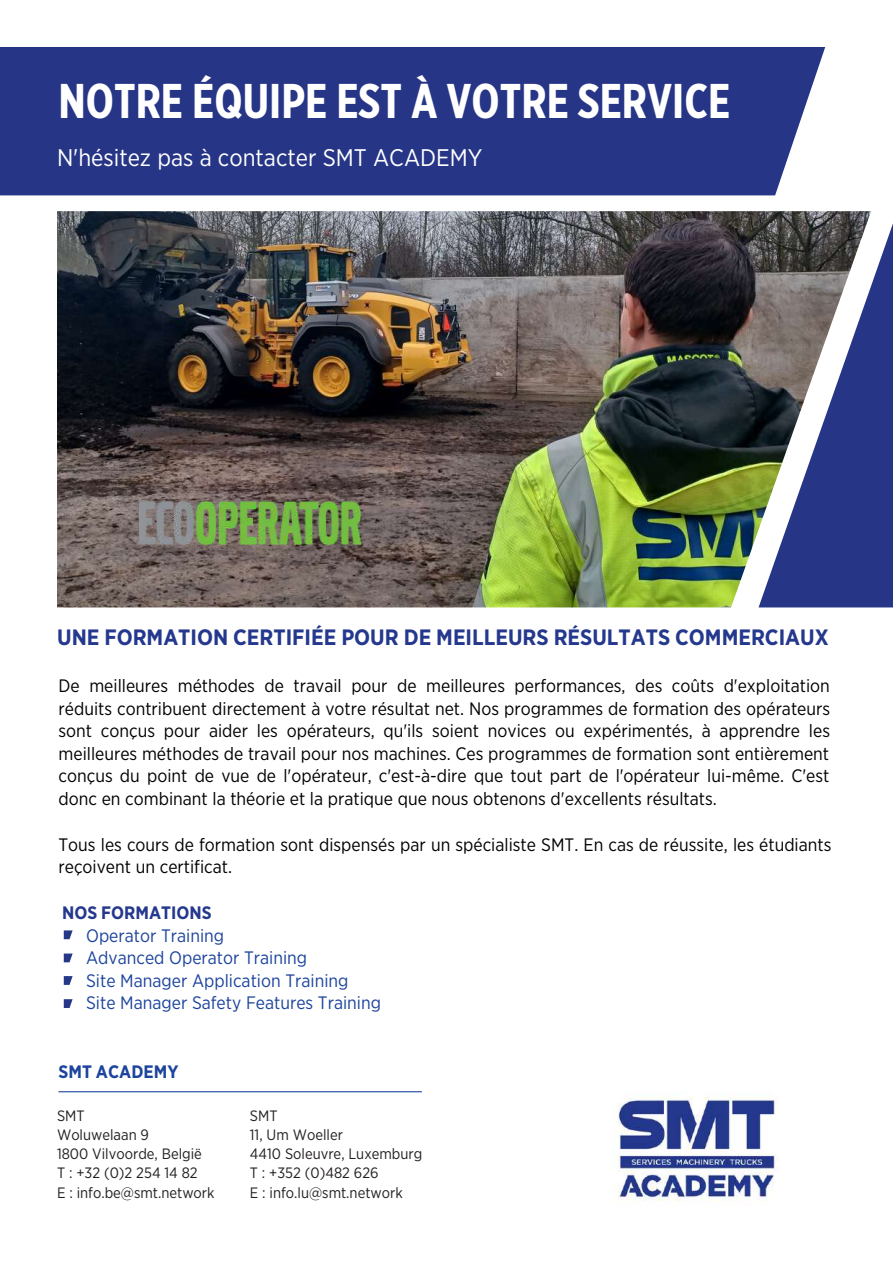
<style>
.page{position:relative;width:893px;height:1264px;background:#fff}
.page>*{position:absolute;margin:0;border:0;box-sizing:border-box;transform-origin:0 0}
.t1{font:700 48.75px "Gotham X Narrow";color:#fff}
.t2{font:24px "Gotham Narrow";color:#fff}
.t3{font:700 22.2px "Gotham Narrow";color:#24388d}
.t4{font:18px/22.5px "Gotham Narrow";color:#000;text-align:justify}
.t5{font:18px/22.5px "Gotham Narrow";color:#1d449c}
.t6{font:700 18px "Gotham Narrow";color:#24388d}
.t7{font:700 18px "Gotham Narrow";color:#1d449c}
.t8{font:15px/19px "Gotham Narrow";color:#231f20}
</style>
<div class="page">
<img style="left:57px;top:211px;width:701px;height:396px">
<div style="left:0;top:47px;width:758px;height:148px;background:#263586"></div>
<img style="left:139px;top:502px;width:222px;height:42px">
<hr style="left:58px;top:1091px;width:364px;height:1px;background:#1d449c">
<svg style="left:758px;top:47px;width:134px;height:560px"></svg>
<img style="left:612px;top:1096px;width:164px;height:105px">
<svg style="left:64px;top:930px;width:9px;height:9px"></svg>
<svg style="left:64px;top:953px;width:9px;height:9px"></svg>
<svg style="left:64px;top:976px;width:9px;height:8px"></svg>
<svg style="left:64px;top:999px;width:9px;height:9px"></svg>
<h1 class="t1" style="left:58px;top:79px;width:673px">NOTRE ÉQUIPE EST À VOTRE SERVICE</h1>
<h2 class="t2" style="left:57px;top:147px;width:427px">N'hésitez pas à contacter SMT ACADEMY</h2>
<p class="t3" style="left:57px;top:627px;width:773px">UNE FORMATION CERTIFIÉE POUR DE MEILLEURS RÉSULTATS COMMERCIAUX</p>
<p class="t4" style="left:58px;top:675px;width:773px">De meilleures méthodes de travail pour de meilleures performances, des coûts d'exploitation réduits contribuent directement à votre résultat net. Nos programmes de formation des opérateurs sont conçus pour aider les opérateurs, qu'ils soient novices ou expérimentés, à apprendre les meilleures méthodes de travail pour nos machines. Ces programmes de formation sont entièrement conçus du point de vue de l'opérateur, c'est-à-dire que tout part de l'opérateur lui-même. C'est donc en combinant la théorie et la pratique que nous obtenons d'excellents résultats.</p>
<p class="t4" style="left:58px;top:834px;width:774px">Tous les cours de formation sont dispensés par un spécialiste SMT. En cas de réussite, les étudiants reçoivent un certificat.</p>
<p class="t6" style="left:62px;top:904px;width:151px">NOS FORMATIONS</p>
<p class="t5" style="left:86px;top:924px;width:296px">Operator Training<br>Advanced Operator Training<br>Site Manager Application Training<br>Site Manager Safety Features Training</p>
<p class="t7" style="left:58px;top:1063px;width:121px">SMT ACADEMY</p>
<p class="t8" style="left:57px;top:1106px;width:159px">SMT<br>Woluwelaan 9<br>1800 Vilvoorde, België<br>T : +32 (0)2 254 14 82<br>E : info.be@smt.network</p>
<p class="t8" style="left:250px;top:1106px;width:174px">SMT<br>11, Um Woeller<br>4410 Soleuvre, Luxemburg<br>T : +352 (0)482 626<br>E : info.lu@smt.network</p>
</div>
